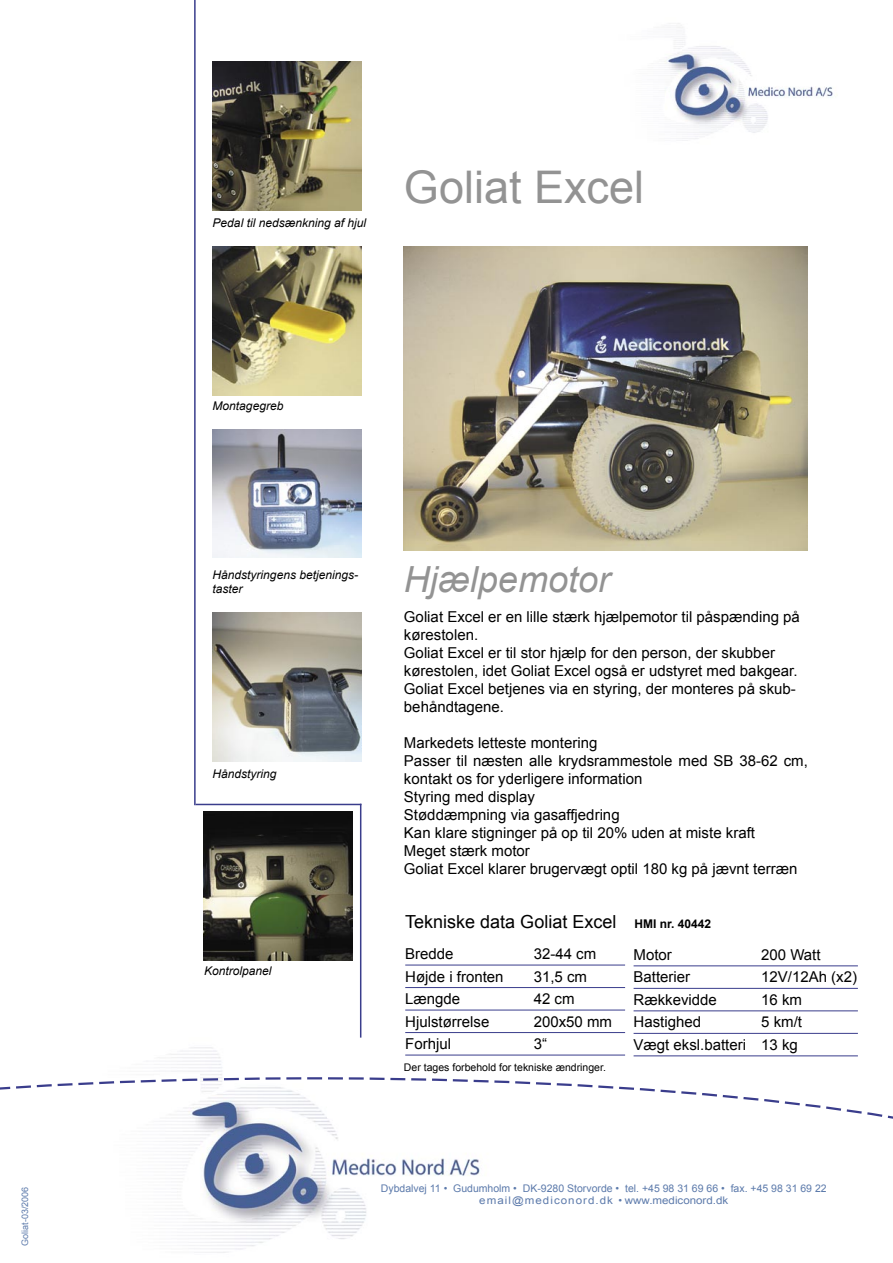
<style>
.page{position:relative;width:893px;height:1263px;background:#fff}
.page>*{position:absolute;margin:0;border:0;box-sizing:border-box;transform-origin:0 0}
.t1{font:45px "Arial";color:#939393}
.t2{font:italic 36px "Arial";color:#939393}
.t3{font:18px "Arial";color:#000}
.t4{font:15px/18px "Arial";color:#000}
.t5{font:italic 12px/14.4px "Arial";color:#000}
.t6{font:700 12px "Arial";color:#000}
.t7{font:10.5px/12px "Arial";color:#5c7aab;text-align:center}
.t8{font:10.5px "Arial";color:#000}
.t9{font:9px "Arial";color:#5c7aab}
</style>
<div class="page">
<img style="left:664px;top:23px;width:169px;height:118px">
<hr style="left:194px;top:0;width:2px;height:805px;background:#3a3d8c">
<hr style="left:196px;top:804px;width:165px;height:1px;background:#3a3d8c">
<hr style="left:360px;top:804px;width:1px;height:233px;background:#3a3d8c">
<svg style="left:0;top:1076px;width:893px;height:179px"></svg>
<img style="left:404px;top:247px;width:404px;height:303px">
<img style="left:213px;top:247px;width:148px;height:148px">
<img style="left:213px;top:429px;width:148px;height:128px">
<img style="left:213px;top:612px;width:148px;height:149px">
<img style="left:203px;top:811px;width:149px;height:149px">
<img style="left:213px;top:62px;width:148px;height:148px">
<hr style="left:405px;top:965px;width:220px;height:1px;background:#3a3d8c">
<hr style="left:405px;top:987px;width:220px;height:1px;background:#3a3d8c">
<hr style="left:405px;top:1010px;width:220px;height:1px;background:#3a3d8c">
<hr style="left:405px;top:1032px;width:220px;height:1px;background:#3a3d8c">
<hr style="left:405px;top:1055px;width:220px;height:1px;background:#3a3d8c">
<hr style="left:634px;top:965px;width:224px;height:1px;background:#3a3d8c">
<hr style="left:634px;top:988px;width:224px;height:1px;background:#3a3d8c">
<hr style="left:634px;top:1010px;width:224px;height:1px;background:#3a3d8c">
<hr style="left:634px;top:1033px;width:224px;height:1px;background:#3a3d8c">
<hr style="left:634px;top:1055px;width:224px;height:1px;background:#3a3d8c">
<p class="t9" style="left:19px;top:1246px;width:61px;rotate:-90deg">Goliat-03/2006</p>
<p class="t5" style="left:213px;top:216px;width:155px">Pedal til nedsænkning af hjul</p>
<p class="t1" style="left:404px;top:158px;width:242px">Goliat Excel</p>
<p class="t5" style="left:213px;top:399px;width:72px">Montagegreb</p>
<p class="t5" style="left:213px;top:567px;width:147px">Håndstyringens betjenings&shy;taster</p>
<p class="t5" style="left:213px;top:767px;width:66px">Håndstyring</p>
<p class="t5" style="left:204px;top:964px;width:69px">Kontrolpanel</p>
<p class="t2" style="left:404px;top:555px;width:208px">Hjælpemotor</p>
<p class="t4" style="left:404px;top:608px;width:397px">Goliat Excel er en lille stærk hjælpemotor til påspænding på kørestolen.</p>
<p class="t4" style="left:404px;top:644px;width:395px">Goliat Excel er til stor hjælp for den person, der skubber kørestolen, idet Goliat Excel også er udstyret med bakgear.</p>
<p class="t4" style="left:404px;top:680px;width:393px">Goliat Excel betjenes via en styring, der monteres på skub&shy;behåndtagene.</p>
<p class="t4" style="left:404px;top:734px;width:195px">Markedets letteste montering</p>
<p class="t4" style="left:404px;top:752px;width:405px">Passer til næsten alle krydsrammestole med SB 38-62 cm, kontakt os for yderligere information</p>
<p class="t4" style="left:404px;top:788px;width:132px">Styring med display</p>
<p class="t4" style="left:404px;top:806px;width:217px">Støddæmpning via gasaffjedring</p>
<p class="t4" style="left:404px;top:824px;width:352px">Kan klare stigninger på op til 20% uden at miste kraft</p>
<p class="t4" style="left:404px;top:842px;width:127px">Meget stærk motor</p>
<p class="t4" style="left:404px;top:860px;width:395px">Goliat Excel klarer brugervægt optil 180 kg på jævnt terræn</p>
<p class="t3" style="left:405px;top:910px;width:213px">Tekniske data Goliat Excel</p>
<p class="t4" style="left:405px;top:945px;width:50px">Bredde</p>
<p class="t4" style="left:534px;top:945px;width:64px">32-44 cm</p>
<p class="t4" style="left:405px;top:967px;width:100px">Højde i fronten</p>
<p class="t4" style="left:534px;top:967px;width:55px">31,5 cm</p>
<p class="t4" style="left:405px;top:990px;width:57px">Længde</p>
<p class="t4" style="left:534px;top:990px;width:42px">42 cm</p>
<p class="t4" style="left:405px;top:1012px;width:86px">Hjulstørrelse</p>
<p class="t4" style="left:534px;top:1012px;width:80px">200x50 mm</p>
<p class="t4" style="left:405px;top:1035px;width:47px">Forhjul</p>
<p class="t4" style="left:534px;top:1035px;width:15px">3“</p>
<p class="t8" style="left:404px;top:1060px;width:203px">Der tages forbehold for tekniske ændringer.</p>
<p class="t6" style="left:635px;top:916px;width:78px">HMI nr. 40442</p>
<p class="t4" style="left:634px;top:946px;width:40px">Motor</p>
<p class="t4" style="left:761px;top:946px;width:61px">200 Watt</p>
<p class="t4" style="left:634px;top:968px;width:58px">Batterier</p>
<p class="t4" style="left:761px;top:968px;width:97px">12V/12Ah (x2)</p>
<p class="t4" style="left:634px;top:991px;width:85px">Rækkevidde</p>
<p class="t4" style="left:761px;top:991px;width:42px">16 km</p>
<p class="t4" style="left:634px;top:1013px;width:69px">Hastighed</p>
<p class="t4" style="left:761px;top:1013px;width:42px">5 km/t</p>
<p class="t4" style="left:634px;top:1036px;width:166px">Vægt eksl.batteri 13 kg</p>
<p class="t7" style="left:381px;top:1182px;width:447px">Dybdalvej 11 • Gudumholm • DK-9280 Storvorde • tel. +45 98 31 69 66 • fax. +45 98 31 69 22 email@mediconord.dk • www.mediconord.dk</p>
</div>
